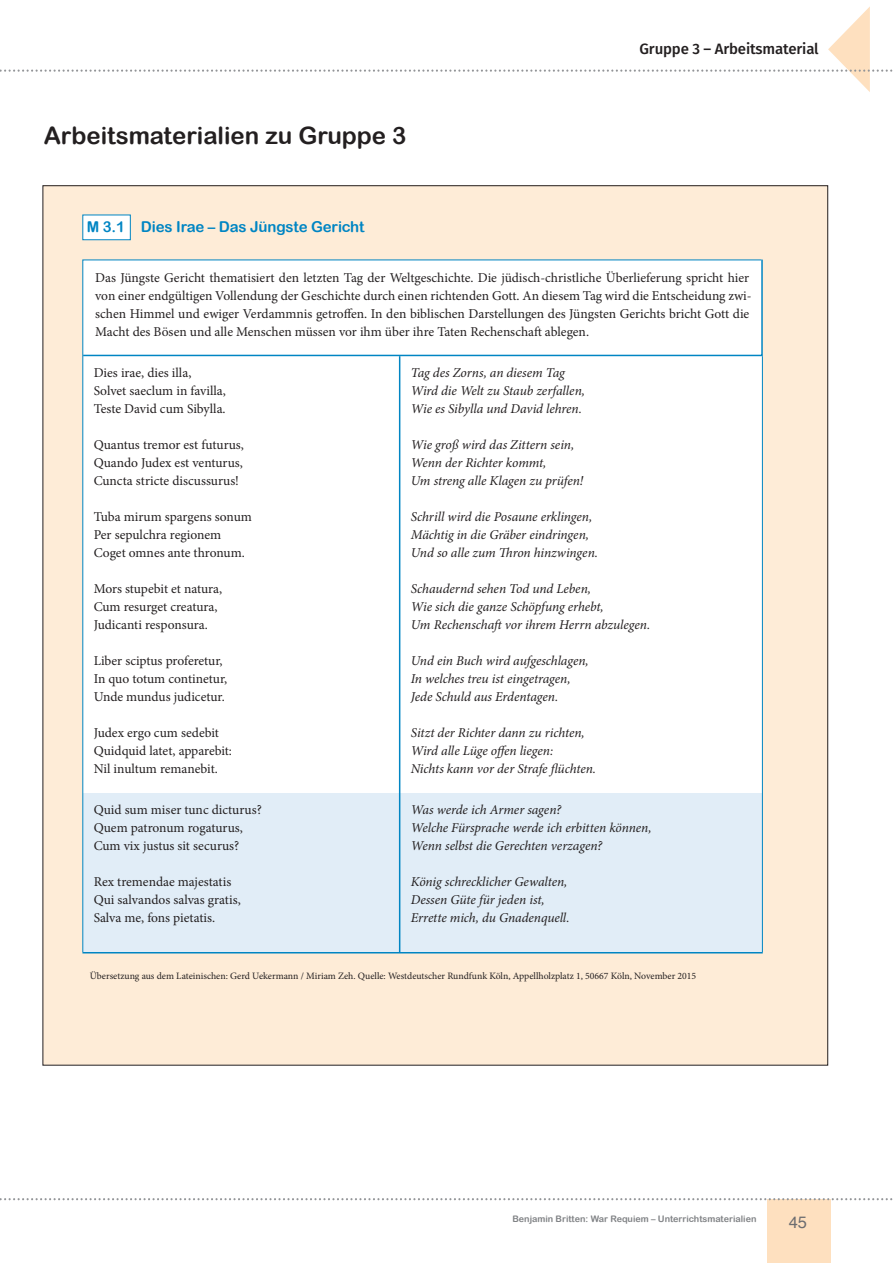
<style>
.page{position:relative;width:893px;height:1263px;background:#fff}
.page>*{position:absolute;margin:0;border:0;box-sizing:border-box;transform-origin:0 0}
.t1{font:24px "Arial Rounded MT Bold";color:#231f20}
.t2{font:16.5px "Helvetica";color:#6c6d70}
.t3{font:15px "Arial Rounded MT Bold";letter-spacing:-.01em;color:#0085c3}
.t4{font:500 15px "Fira Sans";letter-spacing:-.01em;color:#231f20}
.t5{font:13.5px/18px "Minion Pro";color:#231f20}
.t6{font:italic 13.5px/18px "Minion Pro";letter-spacing:-.01em;color:#231f20}
.t7{font:9.75px "Minion Pro";color:#231f20}
.t8{font:9px "Arial Rounded MT Bold";color:#808285}
</style>
<div class="page">
<div style="left:767px;top:1199px;width:63px;height:64px;background:#fee0bf"></div>
<svg style="left:0;top:6px;width:893px;height:86px"></svg>
<svg style="left:0;top:1198px;width:893px;height:2px"></svg>
<div style="left:43px;top:186px;width:785px;height:879px;background:#feecd7"></div>
<svg style="left:82px;top:357px;width:680px;height:595px;background:#f6f9fc"></svg>
<hr style="left:399px;top:356px;width:1px;height:596px;background:#0085c3">
<div style="left:82px;top:259px;width:681px;height:98px;background:#fff"></div>
<hr style="left:762px;top:356px;width:1px;height:596px;background:#0085c3">
<hr style="left:82px;top:952px;width:681px;height:1px;background:#0085c3">
<div style="left:83px;top:215px;width:47px;height:24px;background:#fff"></div>
<h1 class="t1" style="left:44px;top:121px;width:364px">Arbeitsmaterialien zu Gruppe 3</h1>
<p class="t3" style="left:87px;top:217px;width:279px">M 3.1 Dies Irae – Das Jüngste Gericht</p>
<p class="t4" style="left:639px;top:42px;width:181px">Gruppe 3 – Arbeitsmaterial</p>
<p class="t5" style="left:95px;top:270px;width:658px">Das Jüngste Gericht thematisiert den letzten Tag der Weltgeschichte. Die jüdisch-christliche Überlieferung spricht hier von einer endgültigen Vollendung der Geschichte durch einen richtenden Gott. An diesem Tag wird die Entscheidung zwi&shy;schen Himmel und ewiger Verdammnis getroffen. In den biblischen Darstellungen des Jüngsten Gerichts bricht Gott die Macht des Bösen und alle Menschen müssen vor ihm über ihre Taten Rechenschaft ablegen.</p>
<p class="t5" style="left:94px;top:364px;width:134px">Dies irae, dies illa,<br>Solvet saeclum in favilla,<br>Teste David cum Sibylla.</p>
<p class="t5" style="left:94px;top:436px;width:152px;text-align:justify">Quantus tremor est futurus, Quando Judex est venturus, Cuncta stricte discussurus!</p>
<p class="t5" style="left:94px;top:508px;width:160px">Tuba mirum spargens sonum<br>Per sepulchra regionem<br>Coget omnes ante thronum.</p>
<p class="t5" style="left:94px;top:580px;width:130px">Mors stupebit et natura,<br>Cum resurget creatura,<br>Judicanti responsura.</p>
<p class="t5" style="left:94px;top:652px;width:135px">Liber sciptus proferetur,<br>In quo totum continetur,<br>Unde mundus judicetur.</p>
<p class="t5" style="left:94px;top:724px;width:140px">Judex ergo cum sedebit<br>Quidquid latet, apparebit:<br>Nil inultum remanebit.</p>
<p class="t6" style="left:411px;top:364px;width:176px">Tag des Zorns, an diesem Tag<br>Wird die Welt zu Staub zerfallen,<br>Wie es Sibylla und David lehren.</p>
<p class="t6" style="left:411px;top:436px;width:174px">Wie groß wird das Zittern sein,<br>Wenn der Richter kommt,<br>Um streng alle Klagen zu prüfen!</p>
<p class="t6" style="left:411px;top:508px;width:189px">Schrill wird die Posaune erklingen,<br>Mächtig in die Gräber eindringen,<br>Und so alle zum Thron hinzwingen.</p>
<p class="t6" style="left:411px;top:580px;width:241px">Schaudernd sehen Tod und Leben,<br>Wie sich die ganze Schöpfung erhebt,<br>Um Rechenschaft vor ihrem Herrn abzulegen.</p>
<p class="t6" style="left:411px;top:652px;width:179px">Und ein Buch wird aufgeschlagen,<br>In welches treu ist eingetragen,<br>Jede Schuld aus Erdentagen.</p>
<p class="t6" style="left:411px;top:724px;width:187px">Sitzt der Richter dann zu richten,<br>Wird alle Lüge offen liegen:<br>Nichts kann vor der Strafe flüchten.</p>
<p class="t5" style="left:94px;top:801px;width:170px">Quid sum miser tunc dicturus?<br>Quem patronum rogaturus,<br>Cum vix justus sit securus?</p>
<p class="t5" style="left:94px;top:873px;width:149px">Rex tremendae majestatis<br>Qui salvandos salvas gratis,<br>Salva me, fons pietatis.</p>
<p class="t6" style="left:411px;top:801px;width:242px">Was werde ich Armer sagen?<br>Welche Fürsprache werde ich erbitten können,<br>Wenn selbst die Gerechten verzagen?</p>
<p class="t6" style="left:411px;top:873px;width:160px">König schrecklicher Gewalten,<br>Dessen Güte für jeden ist,<br>Errette mich, du Gnadenquell.</p>
<p class="t7" style="left:90px;top:971px;width:608px">Übersetzung aus dem Lateinischen: Gerd Uekermann / Miriam Zeh. Quelle: Westdeutscher Rundfunk Köln, Appellholzplatz 1, 50667 Köln, November 2015</p>
<p class="t8" style="left:512px;top:1214px;width:246px">Benjamin Britten: War Requiem – Unterrichtsmaterialien</p>
<p class="t2" style="left:789px;top:1215px;width:20px">45</p>
</div>
